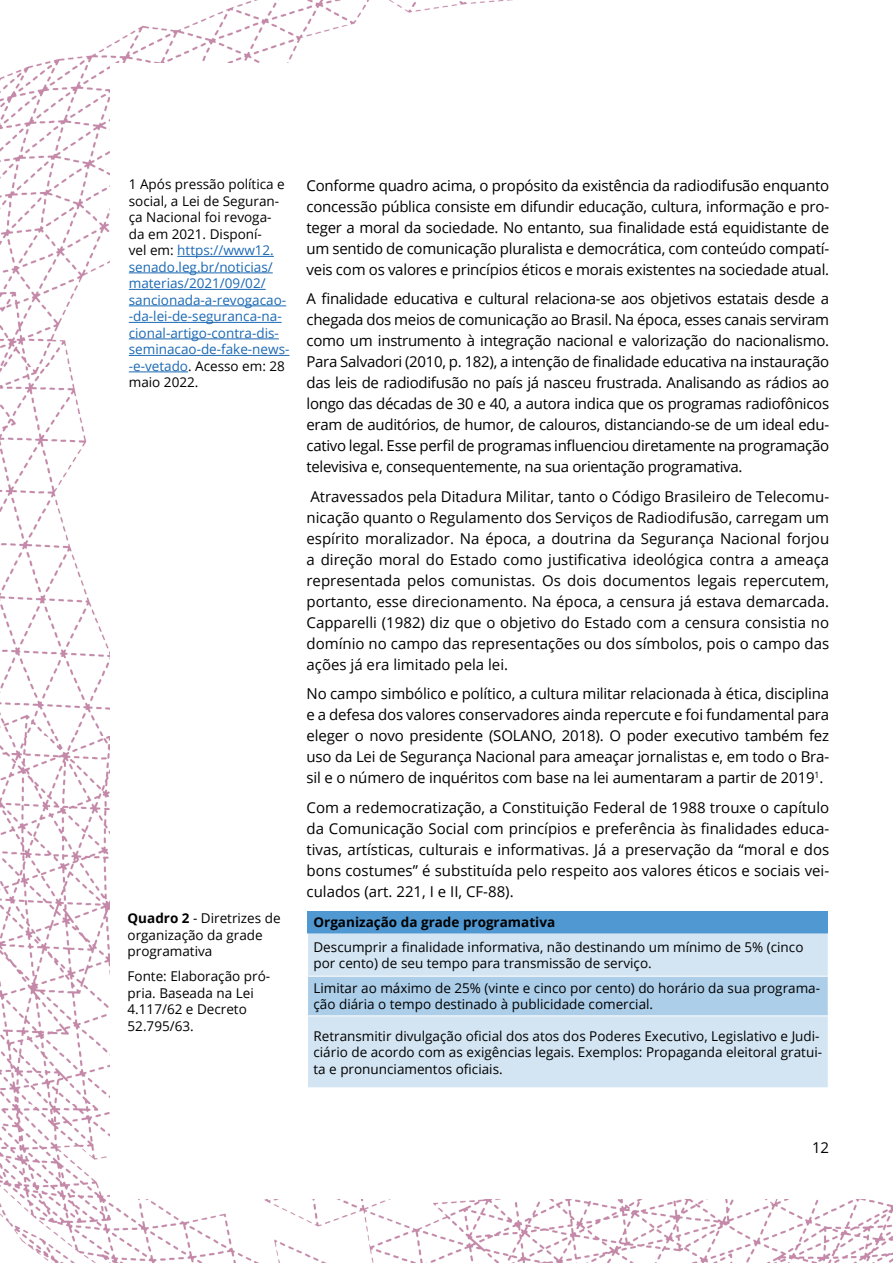
<style>
.page{position:relative;width:893px;height:1263px;background:#fff}
.page>*{position:absolute;margin:0;border:0;box-sizing:border-box;transform-origin:0 0}
.t1{font:15px/21px "Open Sans";letter-spacing:-.01em;color:#000001;text-align:justify}
.t2{font:13.5px/16.5px "Open Sans";color:#000001}
.t3{font:13.5px/16.5px "Open Sans";color:#1b69b4}
.t4{font:700 13.5px "Open Sans";color:#000001}
.s1{color:#000001}
.s2{font-weight:700}
</style>
<div class="page">
<img style="left:0;top:0;width:893px;height:1263px">
<div style="left:111px;top:64px;width:782px;height:1135px;background:#fff"></div>
<div style="left:307px;top:911px;width:521px;height:22px;background:#4f98d2"></div>
<div style="left:308px;top:933px;width:520px;height:154px;background:#d3e5f2"></div>
<div style="left:307px;top:976px;width:521px;height:40px;background:#adcee8"></div>
<hr style="left:307px;top:976px;width:522px;height:1px;background:#fff">
<hr style="left:307px;top:1015px;width:522px;height:1px;background:#fff">
<hr style="left:307px;top:976px;width:1px;height:39px;background:#fff">
<hr style="left:177px;top:256px;width:97px;height:1px;background:#1b69b4">
<hr style="left:129px;top:273px;width:144px;height:1px;background:#1b69b4">
<hr style="left:129px;top:289px;width:137px;height:1px;background:#1b69b4">
<hr style="left:129px;top:306px;width:157px;height:1px;background:#1b69b4">
<hr style="left:129px;top:322px;width:153px;height:1px;background:#1b69b4">
<hr style="left:129px;top:339px;width:150px;height:1px;background:#1b69b4">
<hr style="left:129px;top:355px;width:160px;height:1px;background:#1b69b4">
<hr style="left:129px;top:372px;width:59px;height:1px;background:#1b69b4">
<p class="t3" style="left:129px;top:176px;width:162px"><span class="s1">1 Após pressão política e social, a Lei de Seguran&shy;ça Nacional foi revoga&shy;da em 2021. Disponí-<br>vel em:</span> https://www12. senado.leg.br/noticias/ materias/2021/09/02/ sancionada-a-revogacao--da-lei-de-seguranca-na&shy;cional-artigo-contra-dis&shy;seminacao-de-fake-news--e-vetado<span class="s1">. Acesso em: 28 maio 2022.</span></p>
<p class="t2" style="left:128px;top:910px;width:155px"><span class="s2">Quadro 2</span> - Diretrizes de organização da grade programativa</p>
<p class="t2" style="left:128px;top:968px;width:144px">Fonte: Elaboração pró&shy;pria. Baseada na Lei<br>4.117/62 e Decreto<br>52.795/63.</p>
<p class="t1" style="left:307px;top:174px;width:524px">Conforme quadro acima, o propósito da existência da radiodifusão enquanto concessão pública consiste em difundir educação, cultura, informação e pro&shy;teger a moral da sociedade. No entanto, sua finalidade está equidistante de um sentido de comunicação pluralista e democrática, com conteúdo compatí&shy;veis com os valores e princípios éticos e morais existentes na sociedade atual.</p>
<p class="t1" style="left:307px;top:288px;width:524px">A finalidade educativa e cultural relaciona-se aos objetivos estatais desde a chegada dos meios de comunicação ao Brasil. Na época, esses canais serviram como um instrumento à integração nacional e valorização do nacionalismo.<br>Para Salvadori (2010, p. 182), a intenção de finalidade educativa na instauração das leis de radiodifusão no país já nasceu frustrada. Analisando as rádios ao longo das décadas de 30 e 40, a autora indica que os programas radiofônicos eram de auditórios, de humor, de calouros, distanciando-se de um ideal edu&shy;cativo legal. Esse perfil de programas influenciou diretamente na programação televisiva e, consequentemente, na sua orientação programativa.</p>
<p class="t1" style="left:307px;top:485px;width:524px">Atravessados pela Ditadura Militar, tanto o Código Brasileiro de Telecomu&shy;nicação quanto o Regulamento dos Serviços de Radiodifusão, carregam um espírito moralizador. Na época, a doutrina da Segurança Nacional forjou a direção moral do Estado como justificativa ideológica contra a ameaça representada pelos comunistas. Os dois documentos legais repercutem, portanto, esse direcionamento. Na época, a censura já estava demarcada.<br>Capparelli (1982) diz que o objetivo do Estado com a censura consistia no domínio no campo das representações ou dos símbolos, pois o campo das ações já era limitado pela lei.</p>
<p class="t1" style="left:307px;top:683px;width:524px">No campo simbólico e político, a cultura militar relacionada à ética, disciplina e a defesa dos valores conservadores ainda repercute e foi fundamental para eleger o novo presidente (SOLANO, 2018). O poder executivo também fez uso da Lei de Segurança Nacional para ameaçar jornalistas e, em todo o Bra&shy;sil e o número de inquéritos com base na lei aumentaram a partir de 2019<sup>1</sup>.</p>
<p class="t1" style="left:307px;top:796px;width:524px">Com a redemocratização, a Constituição Federal de 1988 trouxe o capítulo da Comunicação Social com princípios e preferência às finalidades educa&shy;tivas, artísticas, culturais e informativas. Já a preservação da “moral e dos bons costumes” é substituída pelo respeito aos valores éticos e sociais vei&shy;culados (art. 221, I e II, CF-88).</p>
<p class="t4" style="left:313px;top:913px;width:243px">Organização da grade programativa</p>
<p class="t2" style="left:313px;top:938px;width:491px">Descumprir a finalidade informativa, não destinando um mínimo de 5% (cinco por cento) de seu tempo para transmissão de serviço.</p>
<p class="t2" style="left:313px;top:979px;width:508px">Limitar ao máximo de 25% (vinte e cinco por cento) do horário da sua programa&shy;ção diária o tempo destinado à publicidade comercial.</p>
<p class="t2" style="left:313px;top:1027px;width:510px">Retransmitir divulgação oficial dos atos dos Poderes Executivo, Legislativo e Judi&shy;ciário de acordo com as exigências legais. Exemplos: Propaganda eleitoral gratui&shy;ta e pronunciamentos oficiais.</p>
<p class="t1" style="left:812px;top:1137px;width:19px">12</p>
</div>
